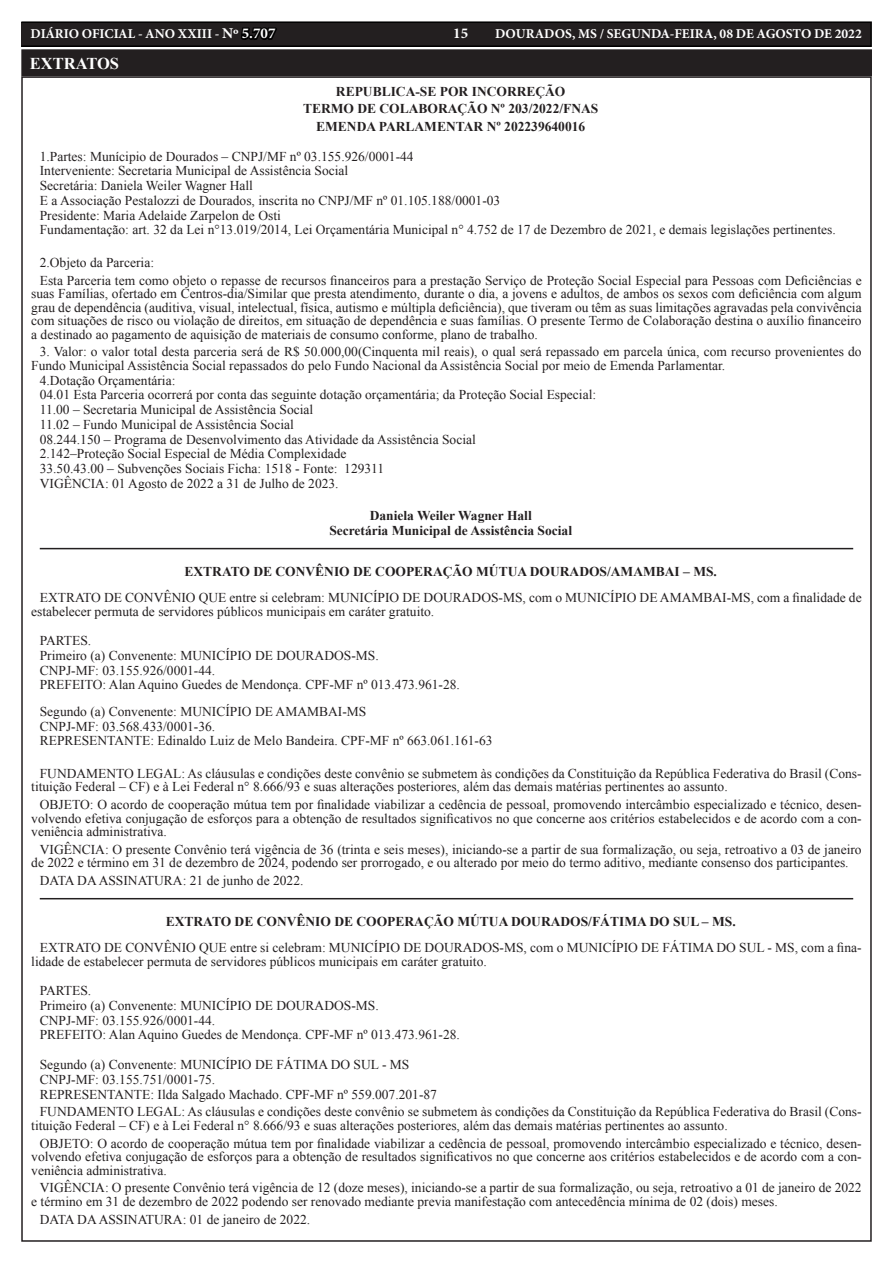
<style>
.page{position:relative;width:893px;height:1263px;background:#fff}
.page>*{position:absolute;margin:0;border:0;box-sizing:border-box;transform-origin:0 0}
.TEXTO{font:700 16.5px "Times New Roman";color:#fff}
.t1{font:700 15px "Minion Pro";color:#fff}
.TEXTO-2{font:13.5px/13.5px "Times New Roman";color:#231f20}
.TEXTO-3{font:700 13.5px "Times New Roman";color:#231f20}
.t2{font:700 13.5px "Minion Pro";color:#fff}
.s1{font-size:15px}
.s2{font-size:15px;color:#000}
</style>
<div class="page">
<div style="left:21px;top:22px;width:850px;height:24px;background:#231f20"></div>
<div style="left:21px;top:21px;width:851px;height:26px;border:2px solid #000"></div>
<hr style="left:40px;top:548px;width:813px;height:1px;background:#231f20">
<hr style="left:40px;top:898px;width:813px;height:1px;background:#231f20">
<div style="left:23px;top:51px;width:847px;height:23px;background:#231f20"></div>
<div style="left:21px;top:49px;width:851px;height:27px;border:4px solid #231f20"></div>
<p class="t2" style="left:31px;top:25px;width:247px">DIÁRIO OFICIAL - ANO XXIII - <span class="s1">Nº</span> <span class="s2">5.707</span></p>
<p class="t1" style="left:453px;top:23px;width:17px">15</p>
<p class="t2" style="left:495px;top:25px;width:368px">DOURADOS, MS / SEGUNDA-FEIRA, 08 DE AGOSTO DE 2022</p>
<p class="TEXTO" style="left:30px;top:52px;width:91px">EXTRATOS</p>
<p class="TEXTO-3" style="left:336px;top:82px;width:231px">REPUBLICA-SE POR INCORREÇÃO</p>
<p class="TEXTO-3" style="left:303px;top:99px;width:297px">TERMO DE COLABORAÇÃO Nº 203/2022/FNAS</p>
<p class="TEXTO-3" style="left:316px;top:117px;width:271px">EMENDA PARLAMENTAR Nº 202239640016</p>
<p class="TEXTO-2" style="left:40px;top:149px;width:375px">1.Partes: Munícipio de Dourados – CNPJ/MF nº 03.155.926/0001-44</p>
<p class="TEXTO-2" style="left:40px;top:164px;width:310px">Interveniente: Secretaria Municipal de Assistência Social</p>
<p class="TEXTO-2" style="left:40px;top:179px;width:215px">Secretária: Daniela Weiler Wagner Hall</p>
<p class="TEXTO-2" style="left:40px;top:193px;width:462px">E a Associação Pestalozzi de Dourados, inscrita no CNPJ/MF nº 01.105.188/0001-03</p>
<p class="TEXTO-2" style="left:40px;top:208px;width:243px">Presidente: Maria Adelaide Zarpelon de Osti</p>
<p class="TEXTO-2" style="left:40px;top:223px;width:797px">Fundamentação: art. 32 da Lei n°13.019/2014, Lei Orçamentária Municipal n° 4.752 de 17 de Dezembro de 2021, e demais legislações pertinentes.</p>
<p class="TEXTO-2" style="left:40px;top:255px;width:116px">2.Objeto da Parceria:</p>
<p class="TEXTO-2" style="left:31px;top:273px;width:832px;text-align:justify;text-indent:9px">Esta Parceria tem como objeto o repasse de recursos financeiros para a prestação Serviço de Proteção Social Especial para Pessoas com Deficiências e suas Famílias, ofertado em Centros-dia/Similar que presta atendimento, durante o dia, a jovens e adultos, de ambos os sexos com deficiência com algum grau de dependência (auditiva, visual, intelectual, física, autismo e múltipla deficiência), que tiveram ou têm as suas limitações agravadas pela convivência com situações de risco ou violação de direitos, em situação de dependência e suas famílias. O presente Termo de Colaboração destina o auxílio financeiro a destinado ao pagamento de aquisição de materiais de consumo conforme, plano de trabalho.</p>
<p class="TEXTO-2" style="left:31px;top:345px;width:832px;text-indent:9px">3. Valor: o valor total desta parceria será de R$ 50.000,00(Cinquenta mil reais), o qual será repassado em parcela única, com recurso provenientes do<br>Fundo Municipal Assistência Social repassados do pelo Fundo Nacional da Assistência Social por meio de Emenda Parlamentar.</p>
<p class="TEXTO-2" style="left:40px;top:373px;width:137px">4.Dotação Orçamentária:</p>
<p class="TEXTO-2" style="left:40px;top:388px;width:558px">04.01 Esta Parceria ocorrerá por conta das seguinte dotação orçamentária; da Proteção Social Especial:</p>
<p class="TEXTO-2" style="left:40px;top:403px;width:275px">11.00 – Secretaria Municipal de Assistência Social</p>
<p class="TEXTO-2" style="left:40px;top:417px;width:256px">11.02 – Fundo Municipal de Assistência Social</p>
<p class="TEXTO-2" style="left:40px;top:432px;width:438px">08.244.150 – Programa de Desenvolvimento das Atividade da Assistência Social</p>
<p class="TEXTO-2" style="left:40px;top:447px;width:308px">2.142–Proteção Social Especial de Média Complexidade</p>
<p class="TEXTO-2" style="left:40px;top:462px;width:346px">33.50.43.00 – Subvenções Sociais Ficha: 1518 - Fonte: 129311</p>
<p class="TEXTO-2" style="left:40px;top:476px;width:300px">VIGÊNCIA: 01 Agosto de 2022 a 31 de Julho de 2023.</p>
<p class="TEXTO-3" style="left:370px;top:506px;width:164px">Daniela Weiler Wagner Hall</p>
<p class="TEXTO-3" style="left:329px;top:521px;width:244px">Secretária Municipal de Assistência Social</p>
<p class="TEXTO-3" style="left:185px;top:562px;width:534px">EXTRATO DE CONVÊNIO DE COOPERAÇÃO MÚTUA DOURADOS/AMAMBAI – MS.</p>
<p class="TEXTO-2" style="left:31px;top:591px;width:832px;text-indent:9px">EXTRATO DE CONVÊNIO QUE entre si celebram: MUNICÍPIO DE DOURADOS-MS, com o MUNICÍPIO DE AMAMBAI-MS, com a finalidade de estabelecer permuta de servidores públicos municipais em caráter gratuito.</p>
<p class="TEXTO-2" style="left:40px;top:634px;width:53px">PARTES.</p>
<p class="TEXTO-2" style="left:40px;top:648px;width:340px">Primeiro (a) Convenente: MUNICÍPIO DE DOURADOS-MS.</p>
<p class="TEXTO-2" style="left:40px;top:663px;width:177px">CNPJ-MF: 03.155.926/0001-44.</p>
<p class="TEXTO-2" style="left:40px;top:678px;width:422px">PREFEITO: Alan Aquino Guedes de Mendonça. CPF-MF nº 013.473.961-28.</p>
<p class="TEXTO-2" style="left:40px;top:704px;width:328px">Segundo (a) Convenente: MUNICÍPIO DE AMAMBAI-MS</p>
<p class="TEXTO-2" style="left:40px;top:719px;width:177px">CNPJ-MF: 03.568.433/0001-36.</p>
<p class="TEXTO-2" style="left:40px;top:734px;width:454px">REPRESENTANTE: Edinaldo Luiz de Melo Bandeira. CPF-MF nº 663.061.161-63</p>
<p class="TEXTO-2" style="left:31px;top:766px;width:832px;text-indent:9px">FUNDAMENTO LEGAL: As cláusulas e condições deste convênio se submetem às condições da Constituição da República Federativa do Brasil (Cons&shy;tituição Federal – CF) e à Lei Federal n° 8.666/93 e suas alterações posteriores, além das demais matérias pertinentes ao assunto.</p>
<p class="TEXTO-2" style="left:31px;top:798px;width:832px;text-align:justify;text-indent:9px">OBJETO: O acordo de cooperação mútua tem por finalidade viabilizar a cedência de pessoal, promovendo intercâmbio especializado e técnico, desen&shy;volvendo efetiva conjugação de esforços para a obtenção de resultados significativos no que concerne aos critérios estabelecidos e de acordo com a con&shy;veniência administrativa.</p>
<p class="TEXTO-2" style="left:31px;top:842px;width:832px;text-indent:9px">VIGÊNCIA: O presente Convênio terá vigência de 36 (trinta e seis meses), iniciando-se a partir de sua formalização, ou seja, retroativo a 03 de janeiro de 2022 e término em 31 de dezembro de 2024, podendo ser prorrogado, e ou alterado por meio do termo aditivo, mediante consenso dos participantes.</p>
<p class="TEXTO-2" style="left:40px;top:874px;width:265px">DATA DA ASSINATURA: 21 de junho de 2022.</p>
<p class="TEXTO-3" style="left:166px;top:912px;width:571px">EXTRATO DE CONVÊNIO DE COOPERAÇÃO MÚTUA DOURADOS/FÁTIMA DO SUL – MS.</p>
<p class="TEXTO-2" style="left:31px;top:941px;width:832px;text-indent:9px">EXTRATO DE CONVÊNIO QUE entre si celebram: MUNICÍPIO DE DOURADOS-MS, com o MUNICÍPIO DE FÁTIMA DO SUL - MS, com a fina&shy;lidade de estabelecer permuta de servidores públicos municipais em caráter gratuito.</p>
<p class="TEXTO-2" style="left:40px;top:984px;width:53px">PARTES.</p>
<p class="TEXTO-2" style="left:40px;top:998px;width:340px">Primeiro (a) Convenente: MUNICÍPIO DE DOURADOS-MS.</p>
<p class="TEXTO-2" style="left:40px;top:1013px;width:177px">CNPJ-MF: 03.155.926/0001-44.</p>
<p class="TEXTO-2" style="left:40px;top:1028px;width:422px">PREFEITO: Alan Aquino Guedes de Mendonça. CPF-MF nº 013.473.961-28.</p>
<p class="TEXTO-2" style="left:40px;top:1057px;width:371px">Segundo (a) Convenente: MUNICÍPIO DE FÁTIMA DO SUL - MS</p>
<p class="TEXTO-2" style="left:40px;top:1072px;width:177px">CNPJ-MF: 03.155.751/0001-75.</p>
<p class="TEXTO-2" style="left:40px;top:1087px;width:399px">REPRESENTANTE: Ilda Salgado Machado. CPF-MF nº 559.007.201-87</p>
<p class="TEXTO-2" style="left:31px;top:1105px;width:832px;text-indent:9px">FUNDAMENTO LEGAL: As cláusulas e condições deste convênio se submetem às condições da Constituição da República Federativa do Brasil (Cons&shy;tituição Federal – CF) e à Lei Federal n° 8.666/93 e suas alterações posteriores, além das demais matérias pertinentes ao assunto.</p>
<p class="TEXTO-2" style="left:31px;top:1136px;width:832px;text-align:justify;text-indent:9px">OBJETO: O acordo de cooperação mútua tem por finalidade viabilizar a cedência de pessoal, promovendo intercâmbio especializado e técnico, desen&shy;volvendo efetiva conjugação de esforços para a obtenção de resultados significativos no que concerne aos critérios estabelecidos e de acordo com a con&shy;veniência administrativa.</p>
<p class="TEXTO-2" style="left:31px;top:1181px;width:832px;text-indent:9px">VIGÊNCIA: O presente Convênio terá vigência de 12 (doze meses), iniciando-se a partir de sua formalização, ou seja, retroativo a 01 de janeiro de 2022 e término em 31 de dezembro de 2022 podendo ser renovado mediante previa manifestação com antecedência mínima de 02 (dois) meses.</p>
<p class="TEXTO-2" style="left:40px;top:1212px;width:272px">DATA DA ASSINATURA: 01 de janeiro de 2022.</p>
</div>
